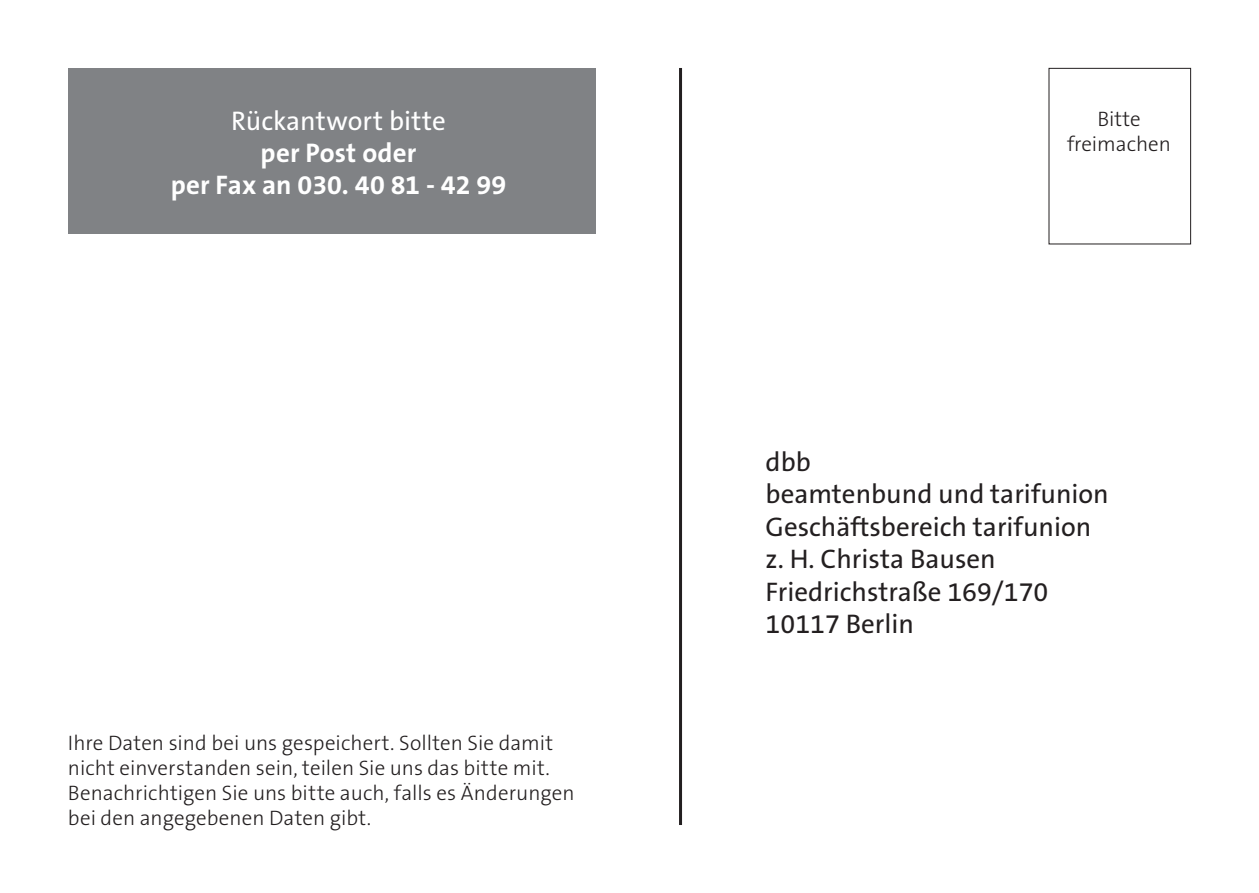
<style>
.page{position:relative;width:1259px;height:893px;background:#fff}
.page>*{position:absolute;margin:0;border:0;box-sizing:border-box;transform-origin:0 0}
.t1{font:27px/32.4px "The Sans B5 Plain";color:#231f20}
.t2{font:700 27px/32.4px "The Sans B7";letter-spacing:.005em;color:#fff;text-align:center}
.t3{font:27px "The Sans B5 Plain";color:#fff}
.t4{font:300 21px/25.2px "The Sans B3";color:#231f20;text-align:center}
</style>
<div class="page">
<hr style="left:679px;top:68px;width:3px;height:757px;background:#231f20">
<div style="left:68px;top:68px;width:527px;height:166px;background:#808285"></div>
<p class="t3" style="left:231px;top:106px;width:216px">Rückantwort bitte</p>
<p class="t2" style="left:171px;top:138px;width:337px">per Post oder<br>per Fax an 030. 40 81 - 42 99</p>
<p class="t4" style="left:68px;top:730px;width:508px;text-align:left">Ihre Daten sind bei uns gespeichert. Sollten Sie damit nicht einverstanden sein, teilen Sie uns das bitte mit.<br>Benachrichtigen Sie uns bitte auch, falls es Änderungen bei den angegebenen Daten gibt.</p>
<p class="t4" style="left:1067px;top:107px;width:105px">Bitte freimachen</p>
<p class="t1" style="left:765px;top:446px;width:345px">dbb<br>beamtenbund und tarifunion<br>Geschäftsbereich tarifunion z. H. Christa Bausen<br>Friedrichstraße 169/170<br>10117 Berlin</p>
</div>
